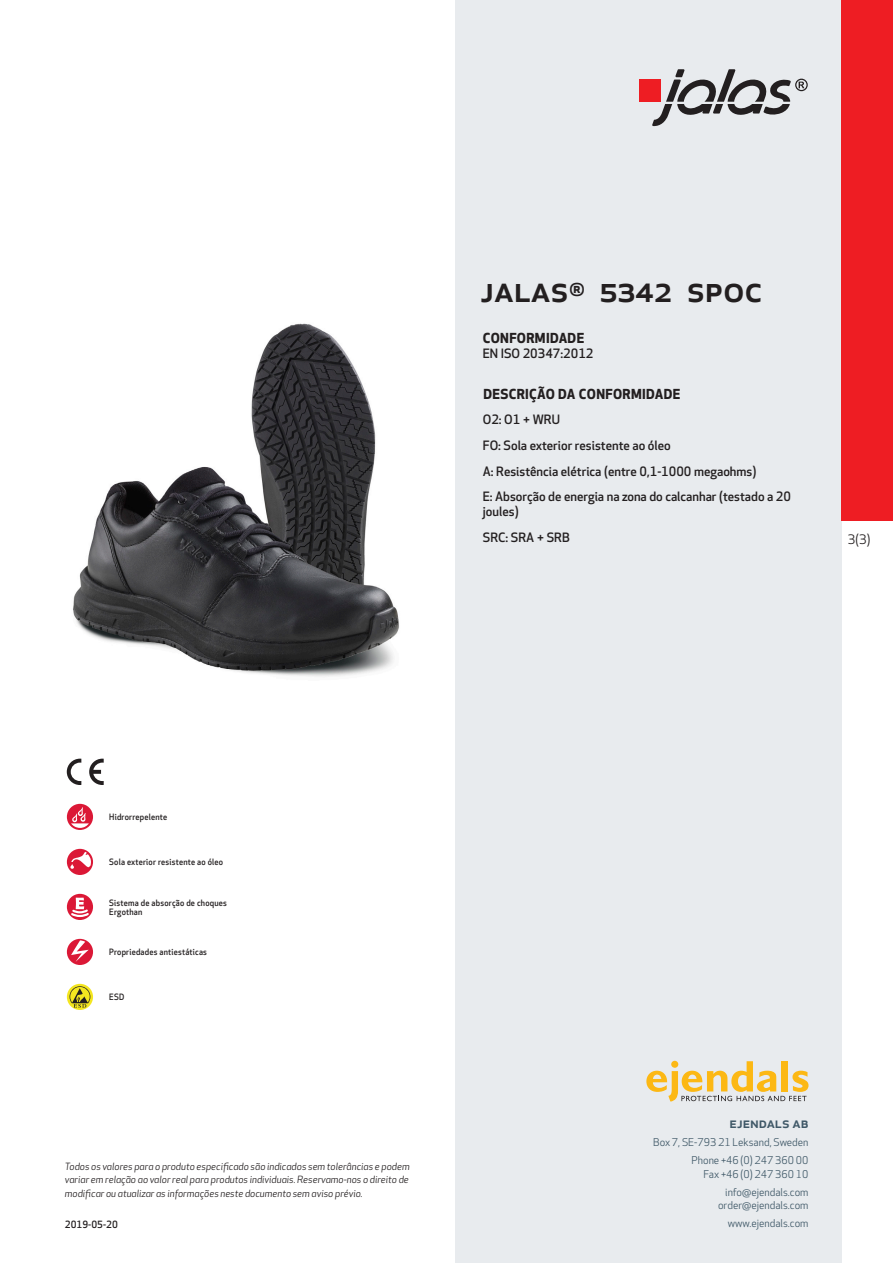
<style>
.page{position:relative;width:893px;height:1263px;background:#fff}
.page>*{position:absolute;margin:0;border:0;box-sizing:border-box;transform-origin:0 0}
.prodname{font:500 36px "Apex New";color:#231f20}
.t1{font:500 15px "Apex New";color:#405968}
.Funktion_body{font:700 13.5px "Apex New";letter-spacing:.025em;color:#231f20}
.t2{font:12.75px "Apex New";color:#231f20}
.Funktion_body-2{font:500 12.6px/15px "Apex New";color:#231f20}
.t3{font:10.5px/18px "Apex New";color:#405968;text-align:right}
.t4{font:italic 9.75px/13.5px "Apex New";color:#231f20;text-align:justify}
.t5{font:500 9.75px "Apex New";color:#231f20}
.Artikel{font:500 8.55px/9px "Apex New";letter-spacing:.025em;color:#231f20;scale:.95 1}
</style>
<div class="page">
<div style="left:455px;top:0;width:387px;height:1263px;background:#e8ebee"></div>
<svg style="left:646px;top:1061px;width:162px;height:40px"></svg>
<img style="left:73px;top:323px;width:326px;height:354px">
<div style="left:842px;top:0;width:51px;height:520px;background:#ee1d23"></div>
<div style="left:67px;top:804px;width:26px;height:26px;background:#db1836;border-radius:50%"></div>
<svg style="left:71px;top:807px;width:18px;height:21px"></svg>
<div style="left:67px;top:849px;width:26px;height:26px;background:#db1836;border-radius:50%"></div>
<svg style="left:70px;top:852px;width:21px;height:17px"></svg>
<svg style="left:67px;top:894px;width:26px;height:26px"></svg>
<svg style="left:69px;top:898px;width:22px;height:20px"></svg>
<div style="left:67px;top:939px;width:26px;height:26px;background:#db1836;border-radius:50%"></div>
<svg style="left:71px;top:940px;width:18px;height:22px"></svg>
<svg style="left:67px;top:984px;width:26px;height:26px"></svg>
<svg style="left:70px;top:986px;width:20px;height:22px"></svg>
<svg style="left:89px;top:759px;width:15px;height:26px"></svg>
<svg style="left:67px;top:759px;width:14px;height:26px"></svg>
<div style="left:639px;top:80px;width:22px;height:22px;background:#ee1d23"></div>
<svg style="left:652px;top:69px;width:156px;height:57px"></svg>
<p class="prodname" style="left:480px;top:265px;width:284px">JALAS<sup>®</sup> 5342 SpOc</p>
<p class="Funktion_body" style="left:483px;top:328px;width:103px">CONFORMIDADE</p>
<p class="Funktion_body-2" style="left:483px;top:346px;width:112px">EN ISO 20347:2012</p>
<p class="Funktion_body" style="left:483px;top:384px;width:198px">DESCRIÇÃO DA CONFORMIDADE</p>
<p class="Funktion_body-2" style="left:483px;top:412px;width:79px">O2: O1 + WRU</p>
<p class="Funktion_body-2" style="left:483px;top:438px;width:189px">FO: Sola exterior resistente ao óleo</p>
<p class="Funktion_body-2" style="left:483px;top:463px;width:275px">A: Resistência elétrica (entre 0,1-1000 megaohms)</p>
<p class="Funktion_body-2" style="left:483px;top:489px;width:310px">E: Absorção de energia na zona do calcanhar (testado a 20 joules)</p>
<p class="Funktion_body-2" style="left:483px;top:530px;width:88px">SRC: SRA + SRB</p>
<h3 class="t2" style="left:848px;top:531px;width:24px">3(3)</h3>
<p class="Artikel" style="left:109px;top:812px;width:63px">Hidrorrepelente</p>
<p class="Artikel" style="left:109px;top:857px;width:121px">Sola exterior resistente ao óleo</p>
<p class="Artikel" style="left:109px;top:898px;width:125px">Sistema de absorção de choques<br>Ergothan</p>
<p class="Artikel" style="left:109px;top:947px;width:104px">Propriedades antiestáticas</p>
<p class="Artikel" style="left:109px;top:992px;width:17px">ESD</p>
<p class="t4" style="left:65px;top:1159px;width:346px">Todos os valores para o produto especificado são indicados sem tolerâncias e podem variar em relação ao valor real para produtos individuais. Reservamo-nos o direito de modificar ou atualizar as informações neste documento sem aviso prévio.</p>
<p class="t5" style="left:65px;top:1218px;width:54px">2019-05-20</p>
<h2 class="t1" style="left:729px;top:1113px;width:80px">ejendals ab</h2>
<p class="t3" style="left:653px;top:1133px;width:157px">Box 7, SE-793 21 Leksand, Sweden<br>Phone +46 (0) 247 360 00</p>
<p class="t3" style="left:703px;top:1165px;width:107px">Fax +46 (0) 247 360 10 info@ejendals.com</p>
<p class="t3" style="left:718px;top:1196px;width:92px">order@ejendals.com</p>
<p class="t3" style="left:728px;top:1215px;width:82px">www.ejendals.com</p>
</div>
